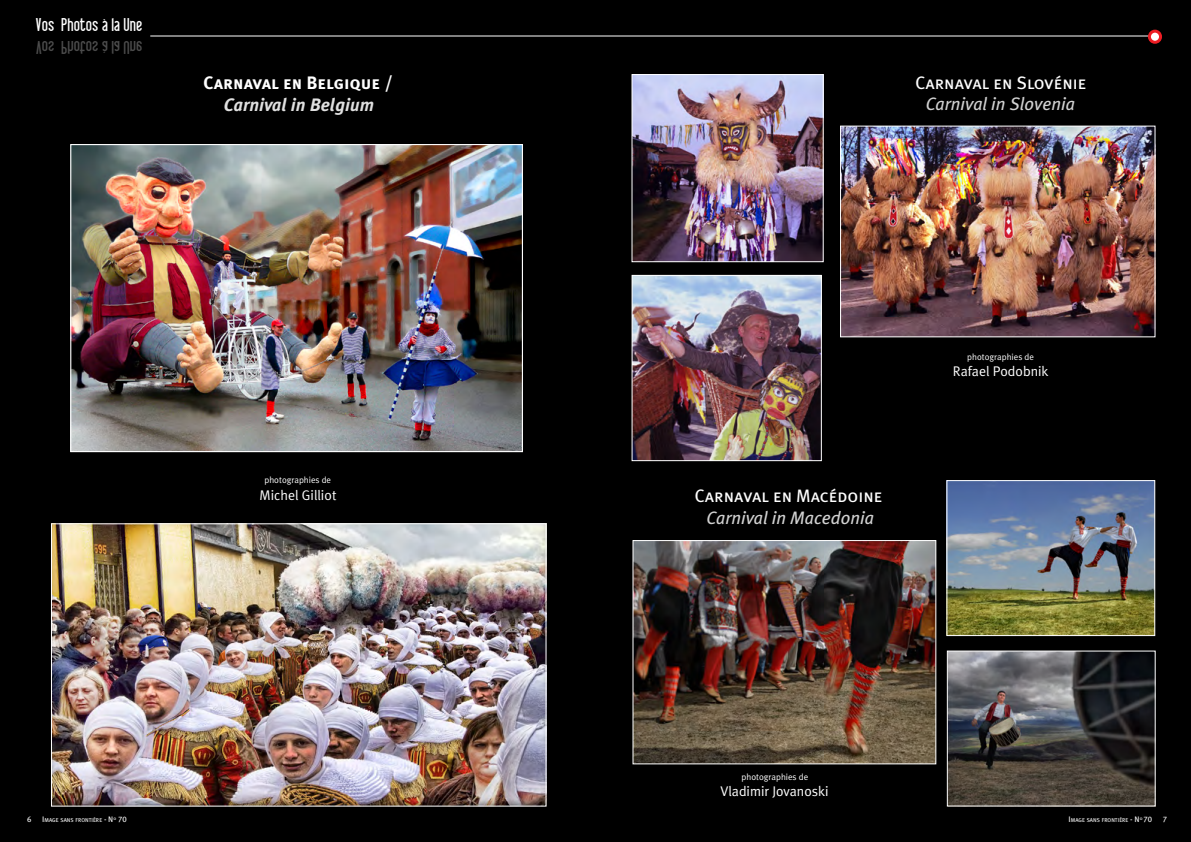
<style>
.page{position:relative;width:1191px;height:842px;background:#fff}
.page>*{position:absolute;margin:0;border:0;box-sizing:border-box;transform-origin:0 0}
.t1{font:18px "Meta Plus Book Caps";color:#fff}
.t2{font:italic 18px "Meta Plus";color:#d2d2d2}
.t3{font:18px "Meta Plus Bold Caps";color:#fff}
.t4{font:italic 700 18px "Meta Plus";color:#e0e0e0}
.t5{font:18px "Libel Suit";color:#fff}
.t6{font:14px "Meta Plus Normal";color:#fff}
.t7{font:9px "Meta Plus Normal";color:#fff}
.t8{font:8px "Meta Plus";color:#fff}
.t9{font:8px "Meta Plus Book Caps";color:#fff}
.t10{font:5.6px "Meta Plus";letter-spacing:.005em;color:#fff}
.s1{font-size:8px}
.s2{font-family:"Meta Plus Book Caps";font-size:8px}
</style>
<div class="page">
<div style="left:0;top:0;width:624px;height:842px;background:#000"></div>
<div style="left:596px;top:0;width:595px;height:842px;background:#000"></div>
<img style="left:72px;top:146px;width:449px;height:304px">
<div style="left:70px;top:144px;width:453px;height:308px;border:1px solid #fff"></div>
<img style="left:53px;top:525px;width:491px;height:279px">
<div style="left:51px;top:523px;width:495px;height:283px;border:1px solid #fff"></div>
<img style="left:634px;top:542px;width:300px;height:220px">
<div style="left:632px;top:540px;width:304px;height:224px;border:1px solid #fff"></div>
<img style="left:948px;top:652px;width:205px;height:152px">
<div style="left:946px;top:650px;width:209px;height:156px;border:1px solid #fff"></div>
<img style="left:948px;top:482px;width:205px;height:152px">
<div style="left:946px;top:480px;width:209px;height:156px;border:1px solid #fff"></div>
<img style="left:842px;top:128px;width:311px;height:207px">
<div style="left:840px;top:126px;width:315px;height:211px;border:1px solid #fff"></div>
<img style="left:633px;top:76px;width:188px;height:184px">
<div style="left:631px;top:74px;width:192px;height:188px;border:1px solid #fff"></div>
<img style="left:633px;top:277px;width:187px;height:182px">
<div style="left:631px;top:275px;width:191px;height:186px;border:1px solid #fff"></div>
<hr style="left:150px;top:36px;width:1005px;height:1px;background:#fff">
<div style="left:1149px;top:31px;width:11px;height:11px;background:#fff;border-radius:50%"></div>
<div style="left:1147px;top:30px;width:15px;height:14px;border:3px solid #ed1d24;border-radius:50%"></div>
<h1 class="t5" style="left:36px;top:16px;width:108px">Vos Photos à la Une</h1>
<h1 class="t3" style="left:203px;top:72px;width:191px">Carnaval en Belgique /</h1>
<h1 class="t4" style="left:224px;top:94px;width:152px">Carnival in Belgium</h1>
<h3 class="t8" style="left:27px;top:815px;width:6px">6</h3>
<p class="t10" style="left:42px;top:817px;width:86px"><span class="s1">I</span>MAGE SANS FRONTI ÈRE <span class="s1">-</span> <span class="s2">N</span><sup>o</sup> <span class="s2">70</span></p>
<h3 class="t7" style="left:264px;top:474px;width:68px">photographies de</h3>
<h2 class="t6" style="left:260px;top:487px;width:78px">Michel Gilliot</h2>
<h1 class="t1" style="left:915px;top:72px;width:173px">Carnaval en Slovénie</h1>
<h1 class="t2" style="left:926px;top:94px;width:150px">Carnival in Slovenia</h1>
<h1 class="t1" style="left:695px;top:486px;width:189px">Carnaval en Macédoine</h1>
<h1 class="t2" style="left:706px;top:507px;width:169px">Carnival in Macedonia</h1>
<h3 class="t7" style="left:967px;top:351px;width:68px">photographies de</h3>
<h2 class="t6" style="left:953px;top:363px;width:97px">Rafael Podobnik</h2>
<h3 class="t7" style="left:741px;top:771px;width:68px">photographies de</h3>
<h2 class="t6" style="left:720px;top:783px;width:110px">Vladimir Jovanoski</h2>
<p class="t10" style="left:1068px;top:817px;width:85px"><span class="s1">I</span>MAGE SANS FRONTI ÈRE <span class="s1">-</span> <span class="s2">N</span><sup>o</sup> <span class="s2">70</span></p>
<h3 class="t9" style="left:1163px;top:815px;width:6px">7</h3>
</div>
